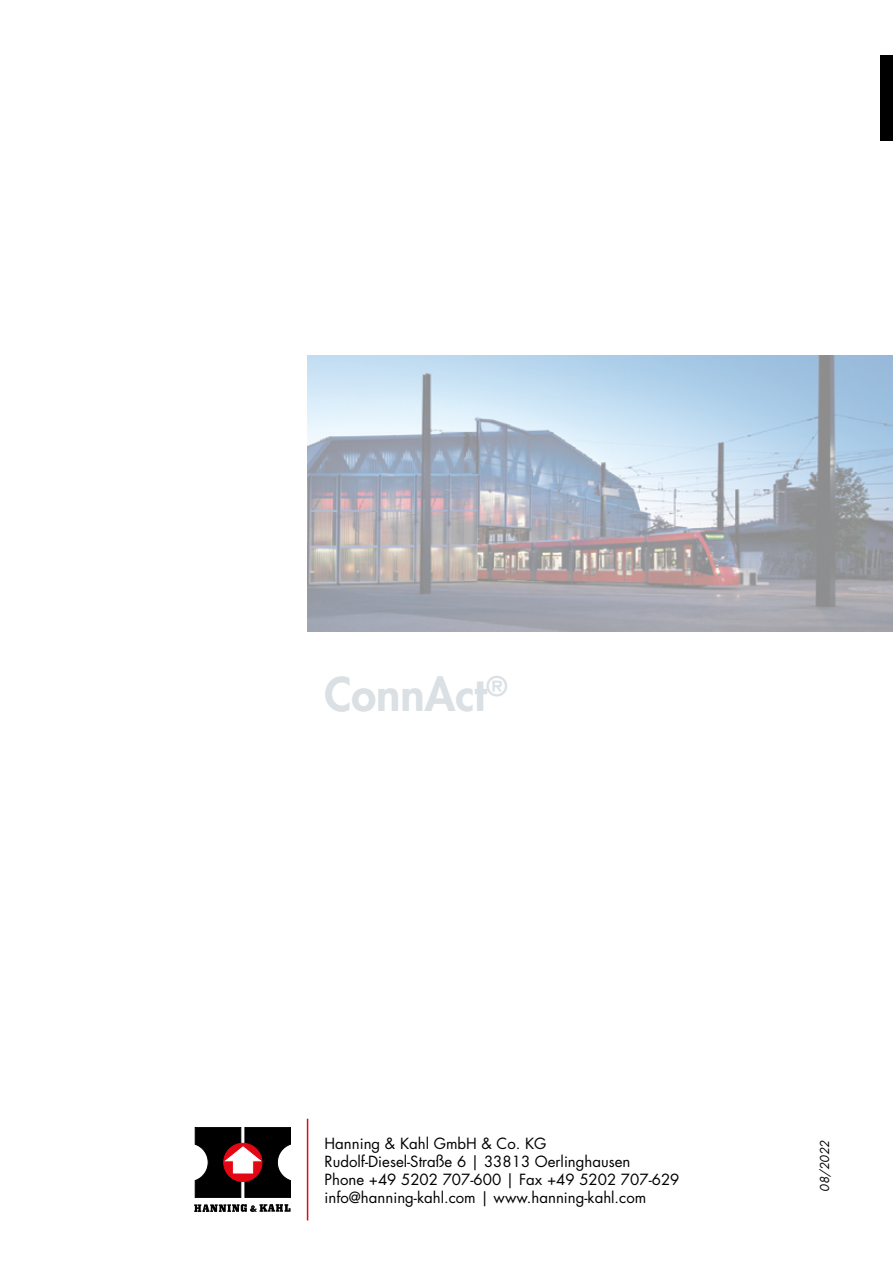
<style>
.page{position:relative;width:893px;height:1263px;background:#fff}
.page>*{position:absolute;margin:0;border:0;box-sizing:border-box;transform-origin:0 0}
.t1{font:800 45px "Futura Std";color:#dae0e3}
.t2{font:15px/18px "Futura Std";color:#000}
.t3{font:italic 12px "Futura Std";color:#000}
</style>
<div class="page">
<img style="left:308px;top:355px;width:585px;height:276px">
<div style="left:880px;top:55px;width:13px;height:85px;background:#000"></div>
<svg style="left:194px;top:1204px;width:97px;height:8px"></svg>
<svg style="left:195px;top:1127px;width:96px;height:70px"></svg>
<hr style="left:307px;top:1119px;width:1px;height:101px;background:#e30613">
<h1 class="t1" style="left:325px;top:666px;width:184px">ConnAct<sup>®</sup></h1>
<p class="t2" style="left:325px;top:1134px;width:356px">Hanning &amp; Kahl GmbH &amp; Co. KG<br>Rudolf-Diesel-Straße 6 | 33813 Oerlinghausen<br>Phone +49 5202 707-600 | Fax +49 5202 707-629 info@hanning-kahl.com | www.hanning-kahl.com</p>
<p class="t3" style="left:817px;top:1192px;width:53px;rotate:-90deg">08/2022</p>
</div>
